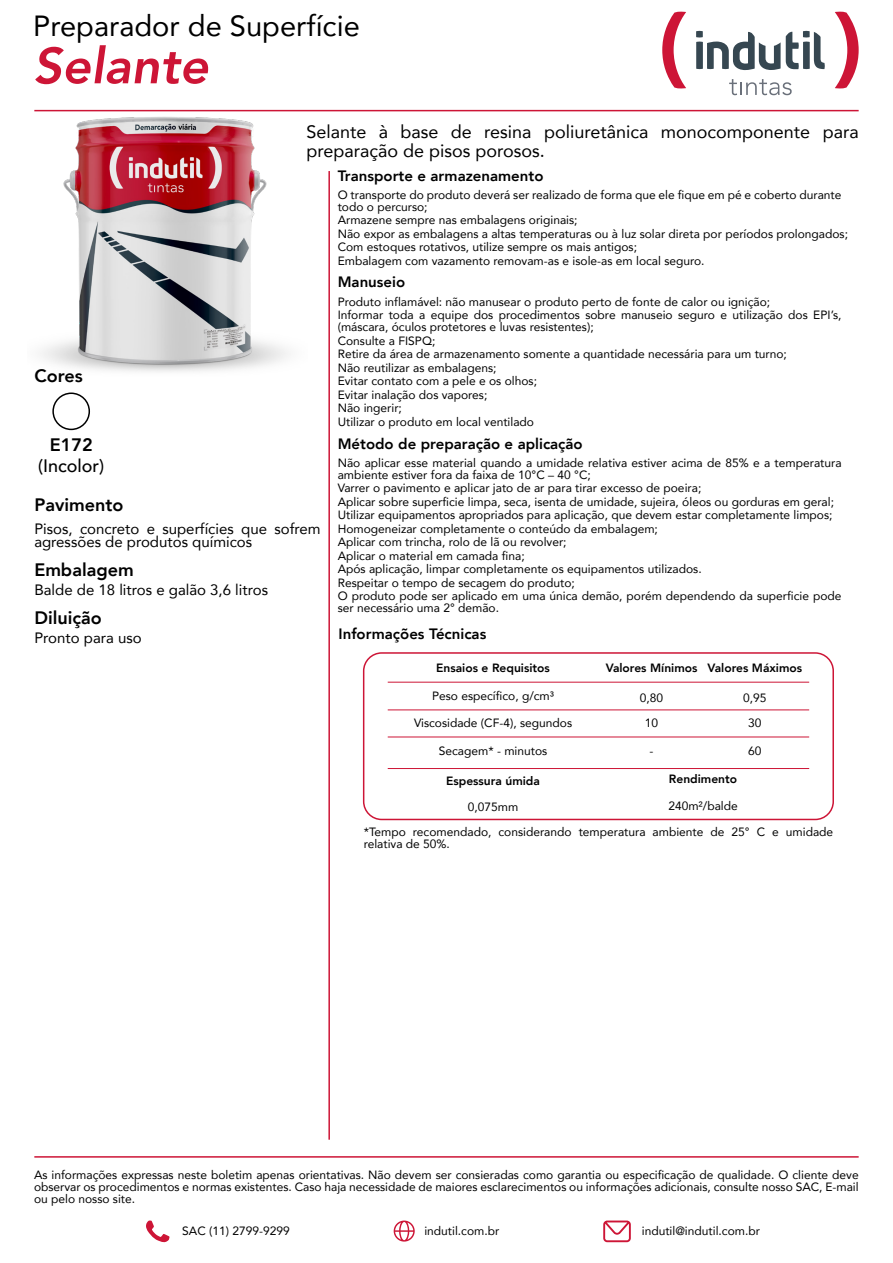
<style>
.page{position:relative;width:893px;height:1263px;background:#fff}
.page>*{position:absolute;margin:0;border:0;box-sizing:border-box;transform-origin:0 0}
.t1{font:italic 800 50.4px "Avenir";color:#cd1536}
.t2{font:29.1px "Avenir";color:#000}
.t3{font:18px/19.5px "Avenir";color:#000}
.t4{font:800 18px "Avenir";color:#000}
.t5{font:500 18px "Avenir";color:#000}
.t6{font:15px/13.5px "Avenir";color:#000}
.t7{font:800 15px "Avenir";color:#000}
.t8{font:12px/13.5px "Avenir";color:#000}
.t9{font:800 12px "Avenir";color:#000}
</style>
<div class="page">
<svg style="left:696px;top:31px;width:129px;height:39px"></svg>
<svg style="left:662px;top:12px;width:24px;height:76px"></svg>
<svg style="left:835px;top:12px;width:24px;height:76px"></svg>
<svg style="left:729px;top:79px;width:63px;height:16px"></svg>
<hr style="left:34px;top:110px;width:825px;height:1px;background:#cd1536">
<hr style="left:34px;top:1156px;width:825px;height:2px;background:#cd1536">
<div style="left:52px;top:392px;width:38px;height:38px;border:2px solid #000;border-radius:50%"></div>
<svg style="left:394px;top:1220px;width:21px;height:21px"></svg>
<svg style="left:603px;top:1220px;width:28px;height:22px"></svg>
<svg style="left:146px;top:1220px;width:23px;height:23px"></svg>
<div style="left:363px;top:652px;width:471px;height:168px;border:2px solid #cd1536;border-radius:18px"></div>
<hr style="left:388px;top:682px;width:421px;height:1px;background:#cd1536">
<hr style="left:388px;top:709px;width:421px;height:1px;background:#cd1536">
<hr style="left:388px;top:737px;width:421px;height:1px;background:#cd1536">
<hr style="left:388px;top:768px;width:421px;height:1px;background:#cd1536">
<hr style="left:328px;top:171px;width:2px;height:969px;background:#cd1536">
<img style="left:34px;top:109px;width:274px;height:301px">
<h2 class="t2" style="left:33px;top:2px;width:328px">Preparador de Superfície</h2>
<h1 class="t1" style="left:33px;top:36px;width:177px">Selante</h1>
<h3 class="t3" style="left:306px;top:121px;width:554px">Selante à base de resina poliuretânica monocomponente para preparação de pisos porosos.</h3>
<p class="t7" style="left:338px;top:162px;width:207px">Transporte e armazenamento</p>
<p class="t8" style="left:338px;top:188px;width:505px;line-height:12px">O transporte do produto deverá ser realizado de forma que ele fique em pé e coberto durante todo o percurso;</p>
<p class="t8" style="left:338px;top:213px;width:512px">Armazene sempre nas embalagens originais;<br>Não expor as embalagens a altas temperaturas ou à luz solar direta por períodos prolongados; Com estoques rotativos, utilize sempre os mais antigos;<br>Embalagem com vazamento removam-as e isole-as em local seguro.</p>
<h3 class="t4" style="left:34px;top:359px;width:50px">Cores</h3>
<h3 class="t4" style="left:50px;top:428px;width:44px">E172</h3>
<h3 class="t5" style="left:38px;top:450px;width:68px">(Incolor)</h3>
<h3 class="t4" style="left:34px;top:488px;width:90px">Pavimento</h3>
<p class="t6" style="left:34px;top:521px;width:288px">Pisos, concreto e superfícies que sofrem agressões de produtos químicos</p>
<h3 class="t4" style="left:34px;top:553px;width:101px">Embalagem</h3>
<p class="t6" style="left:34px;top:583px;width:235px">Balde de 18 litros e galão 3,6 litros</p>
<h3 class="t4" style="left:34px;top:601px;width:69px">Diluição</h3>
<p class="t6" style="left:34px;top:631px;width:109px">Pronto para uso</p>
<p class="t7" style="left:338px;top:268px;width:69px">Manuseio</p>
<p class="t8" style="left:338px;top:294px;width:505px">Produto inflamável: não manusear o produto perto de fonte de calor ou ignição;<br>Informar toda a equipe dos procedimentos sobre manuseio seguro e utilização dos EPI’s,</p>
<p class="t8" style="left:338px;top:320px;width:451px">(máscara, óculos protetores e luvas resistentes);<br>Consulte a FISPQ;<br>Retire da área de armazenamento somente a quantidade necessária para um turno; Não reutilizar as embalagens;<br>Evitar contato com a pele e os olhos;<br>Evitar inalação dos vapores;<br>Não ingerir;<br>Utilizar o produto em local ventilado</p>
<p class="t7" style="left:338px;top:430px;width:247px">Método de preparação e aplicação</p>
<p class="t8" style="left:338px;top:456px;width:505px;line-height:12px">Não aplicar esse material quando a umidade relativa estiver acima de 85% e a temperatura ambiente estiver fora da faixa de 10°C – 40 °C;</p>
<p class="t8" style="left:338px;top:481px;width:505px">Varrer o pavimento e aplicar jato de ar para tirar excesso de poeira;<br>Aplicar sobre superficie limpa, seca, isenta de umidade, sujeira, óleos ou gorduras em geral; Utilizar equipamentos apropriados para aplicação, que devem estar completamente limpos; Homogeneizar completamente o conteúdo da embalagem;<br>Aplicar com trincha, rolo de lã ou revolver;<br>Aplicar o material em camada fina;<br>Após aplicação, limpar completamente os equipamentos utilizados.<br>Respeitar o tempo de secagem do produto;<br>O produto pode ser aplicado em uma única demão, porém dependendo da superficie pode</p>
<p class="t8" style="left:338px;top:601px;width:163px">ser necessário uma 2° demão.</p>
<p class="t7" style="left:339px;top:620px;width:149px">Informações Técnicas</p>
<p class="t9" style="left:436px;top:656px;width:115px">Ensaios e Requisitos</p>
<p class="t9" style="left:606px;top:656px;width:198px">Valores Mínimos Valores Máximos</p>
<p class="t8" style="left:432px;top:689px;width:124px">Peso específico, g/cm³</p>
<p class="t8" style="left:640px;top:690px;width:25px">0,80</p>
<p class="t8" style="left:743px;top:690px;width:25px">0,95</p>
<p class="t8" style="left:414px;top:716px;width:160px">Viscosidade (CF-4), segundos</p>
<p class="t8" style="left:645px;top:716px;width:15px">10</p>
<p class="t8" style="left:748px;top:716px;width:15px">30</p>
<p class="t8" style="left:439px;top:743px;width:110px">Secagem* - minutos</p>
<p class="t8" style="left:649px;top:743px;width:5px">-</p>
<p class="t8" style="left:748px;top:743px;width:15px">60</p>
<p class="t9" style="left:669px;top:768px;width:70px">Rendimento</p>
<p class="t8" style="left:668px;top:799px;width:71px">240m²/balde</p>
<p class="t9" style="left:446px;top:770px;width:95px">Espessura úmida</p>
<p class="t8" style="left:468px;top:799px;width:52px">0,075mm</p>
<p class="t8" style="left:364px;top:826px;width:471px;line-height:12px">*Tempo recomendado, considerando temperatura ambiente de 25° C e umidade relativa de 50%.</p>
<p class="t8" style="left:34px;top:1168px;width:826px;line-height:12px;text-align:justify">As informações expressas neste boletim apenas orientativas. Não devem ser consieradas como garantia ou especificação de qualidade. O cliente deve observar os procedimentos e normas existentes. Caso haja necessidade de maiores esclarecimentos ou informações adicionais, consulte nosso SAC, E-mail ou pelo nosso site.</p>
<p class="t8" style="left:182px;top:1224px;width:109px">SAC (11) 2799-9299</p>
<p class="t8" style="left:424px;top:1224px;width:76px">indutil.com.br</p>
<p class="t8" style="left:642px;top:1224px;width:120px">indutil@indutil.com.br</p>
</div>
